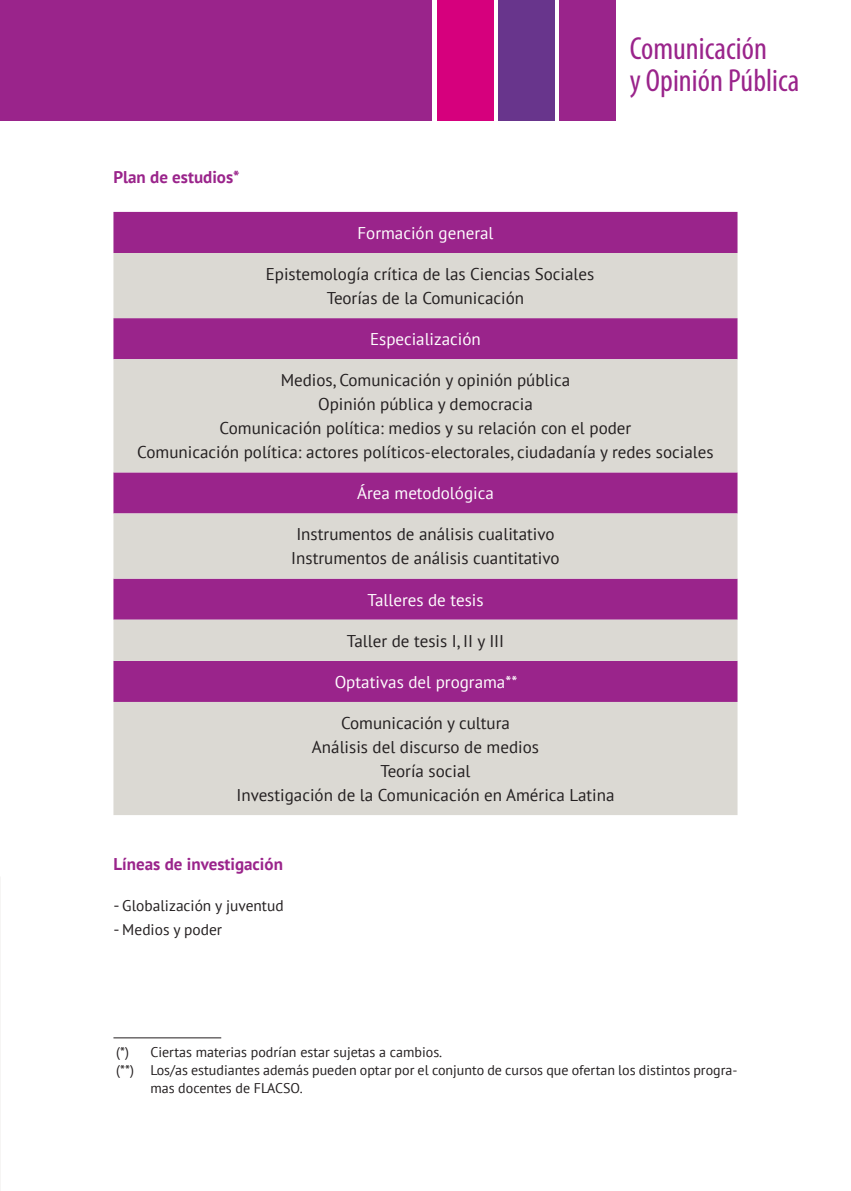
<style>
.page{position:relative;width:851px;height:1191px;background:#fff}
.page>*{position:absolute;margin:0;border:0;box-sizing:border-box;transform-origin:0 0}
.t1{font:32px "Myriad Variable Concept";color:#9a248b}
.texto_tablas-materias{font:17px "PT Sans";color:#231f20}
.texto_tablas-materias-2{font:17px "PT Sans";color:#fff}
.t2{font:700 17px "PT Sans";color:#9a248b}
.t3{font:15.4px "PT Sans";color:#231f20}
.t4{font:14px/18px "PT Sans";color:#231f20}
.s1{font-size:17px}
</style>
<div class="page">
<div style="left:113px;top:212px;width:624px;height:41px;background:#9a248b"></div>
<svg style="left:113px;top:253px;width:624px;height:562px;background:#c8a4be"></svg>
<hr style="left:113px;top:1037px;width:108px;height:1px;background:#231f20">
<div style="left:0;top:0;width:431px;height:120px;background:#9a248b"></div>
<div style="left:559px;top:0;width:57px;height:120px;background:#9a248b"></div>
<div style="left:498px;top:0;width:56px;height:120px;background:#68358c"></div>
<div style="left:437px;top:0;width:56px;height:120px;background:#d6007d"></div>
<p class="t2" style="left:113px;top:166px;width:128px">Plan de estudios*</p>
<p class="t1" style="left:629px;top:29px;width:139px">Comunicación</p>
<p class="t1" style="left:629px;top:61px;width:171px">y Opinión Pública</p>
<p class="texto_tablas-materias-2" style="left:357px;top:222px;width:137px">Formación general</p>
<p class="texto_tablas-materias" style="left:266px;top:263px;width:330px">Epistemología crítica de las Ciencias Sociales</p>
<p class="texto_tablas-materias" style="left:327px;top:287px;width:199px">Teorías de la Comunicación</p>
<p class="texto_tablas-materias-2" style="left:370px;top:328px;width:112px">Especialización</p>
<p class="texto_tablas-materias" style="left:281px;top:369px;width:291px">Medios, Comunicación y opinión pública</p>
<p class="texto_tablas-materias" style="left:318px;top:393px;width:216px">Opinión pública y democracia</p>
<p class="texto_tablas-materias" style="left:219px;top:417px;width:413px">Comunicación política: medios y su relación con el poder</p>
<p class="texto_tablas-materias" style="left:137px;top:441px;width:577px">Comunicación política: actores políticos-electorales, ciudadanía y redes sociales</p>
<p class="texto_tablas-materias-2" style="left:357px;top:482px;width:138px">Área metodológica</p>
<p class="texto_tablas-materias" style="left:296px;top:523px;width:260px">Instrumentos de análisis cualitativo</p>
<p class="texto_tablas-materias" style="left:291px;top:547px;width:270px">Instrumentos de análisis cuantitativo</p>
<p class="texto_tablas-materias-2" style="left:367px;top:588px;width:118px">Talleres de tesis</p>
<p class="texto_tablas-materias" style="left:347px;top:630px;width:159px">Taller de tesis I, II y III</p>
<p class="texto_tablas-materias-2" style="left:334px;top:671px;width:184px">Optativas del programa**</p>
<p class="texto_tablas-materias" style="left:341px;top:712px;width:170px">Comunicación y cultura</p>
<p class="texto_tablas-materias" style="left:312px;top:736px;width:228px">Análisis del discurso de medios</p>
<p class="texto_tablas-materias" style="left:380px;top:760px;width:92px">Teoría social</p>
<p class="texto_tablas-materias" style="left:236px;top:784px;width:379px">Investigación de la Comunicación en América Latina</p>
<p class="t2" style="left:113px;top:853px;width:171px">Líneas de investigación</p>
<p class="t3" style="left:113px;top:895px;width:172px"><span class="s1">-</span> Globalización y juventud</p>
<p class="t3" style="left:113px;top:919px;width:110px"><span class="s1">-</span> Medios y poder</p>
<p class="t4" style="left:116px;top:1043px;width:14px">(*)</p>
<p class="t4" style="left:150px;top:1043px;width:293px">Ciertas materias podrían estar sujetas a cambios.</p>
<p class="t4" style="left:150px;top:1061px;width:588px;text-indent:-34px">(**) Los/as estudiantes además pueden optar por el conjunto de cursos que ofertan los distintos progra&shy;mas docentes de FLACSO.</p>
</div>
